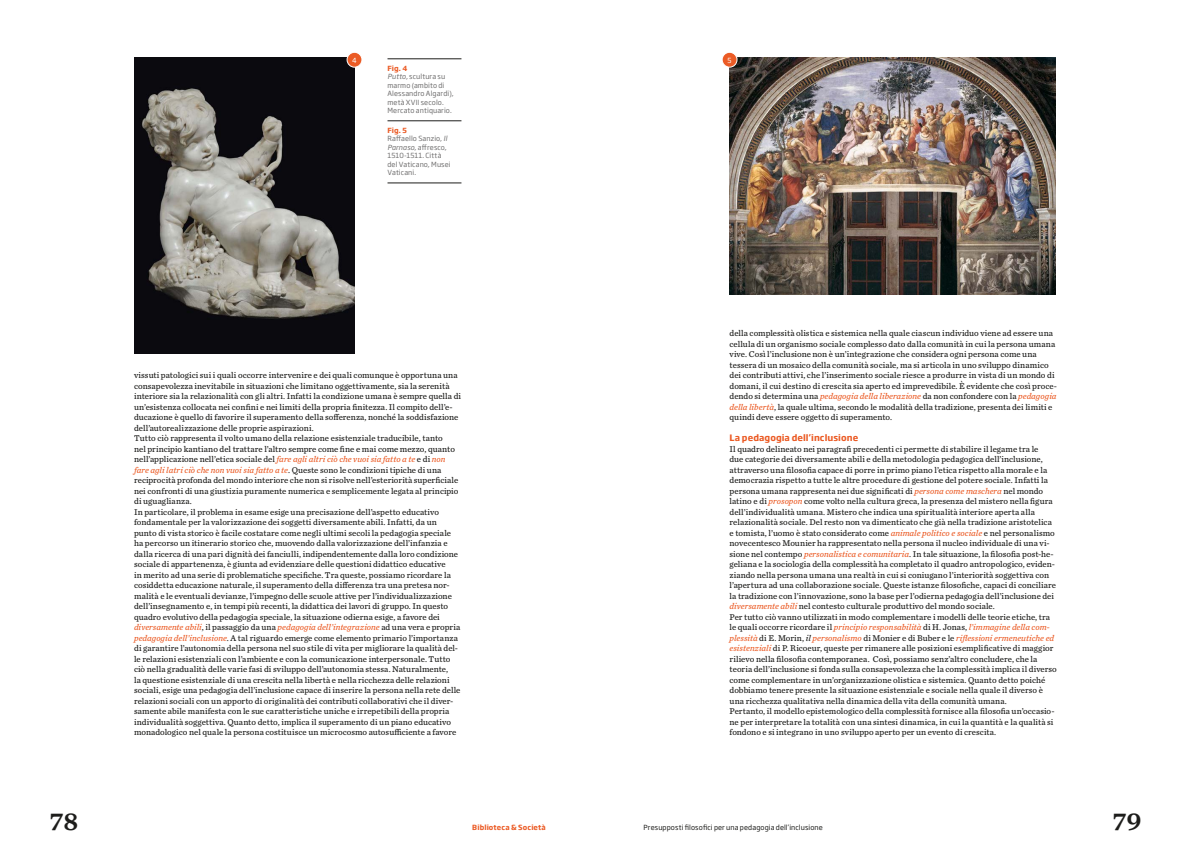
<style>
.page{position:relative;width:1191px;height:856px;background:#fff}
.page>*{position:absolute;margin:0;border:0;box-sizing:border-box;transform-origin:0 0}
.t1{font:26.25px "Chronicle Text G4 Semi";color:#1d1d1b}
.t2{font:8.75px/10.5px "Chronicle Text G4";letter-spacing:.01em;color:#1d1d1b}
.t3{font:700 8.75px "Soho Gothic Pro";letter-spacing:.005em;color:#eb5b25}
.t4{font:7px/8.4px "Soho Gothic Pro";letter-spacing:.015em;color:#706f6f}
.t5{font:7px "Soho Gothic Pro";letter-spacing:.015em;color:#1d1d1b}
.t6{font:700 7px "Soho Gothic Pro";letter-spacing:.015em;color:#eb5b25}
.t7{font:7px "Soho Gothic Pro";color:#fff}
.s1{font-weight:700;color:#eb5b25}
.s2{font-style:italic}
.s3{font-style:italic;color:#eb5b25}
</style>
<div class="page">
<img style="left:134px;top:57px;width:220px;height:297px">
<img style="left:729px;top:57px;width:326px;height:237px">
<div style="left:347px;top:52px;width:15px;height:15px;background:#eb5b25;border-radius:50%"></div>
<div style="left:346px;top:52px;width:16px;height:16px;border:1px solid #fff;border-radius:50%"></div>
<div style="left:722px;top:52px;width:15px;height:15px;background:#eb5b25;border-radius:50%"></div>
<div style="left:721px;top:52px;width:16px;height:16px;border:1px solid #fff;border-radius:50%"></div>
<hr style="left:387px;top:58px;width:74px;height:1px;background:#1d1d1b">
<hr style="left:387px;top:121px;width:74px;height:1px;background:#1d1d1b">
<hr style="left:387px;top:182px;width:74px;height:1px;background:#1d1d1b">
<p class="t7" style="left:352px;top:55px;width:6px">4</p>
<p class="t7" style="left:727px;top:55px;width:6px">5</p>
<p class="t4" style="left:387px;top:64px;width:68px"><span class="s1">Fig. 4<br></span><span class="s2">Putto</span>, scultura su marmo (ambito di<br>Alessandro Algardi), metà XVII secolo.<br>Mercato antiquario.</p>
<p class="t4" style="left:387px;top:126px;width:65px"><span class="s1">Fig. 5<br></span>Raffaello Sanzio, <span class="s2">Il<br>Parnaso</span>, affresco,<br>1510-1511. Città del Vaticano, Musei<br>Vaticani.</p>
<p class="t2" style="left:134px;top:369px;width:329px">vissuti patologici sui i quali occorre intervenire e dei quali comunque è opportuna una consapevolezza inevitabile in situazioni che limitano oggettivamente, sia la serenità interiore sia la relazionalità con gli altri. Infatti la condizione umana è sempre quella di un’esistenza collocata nei confini e nei limiti della propria finitezza. Il compito dell’e&shy;ducazione è quello di favorire il superamento della sofferenza, nonché la soddisfazione dell’autorealizzazione delle proprie aspirazioni.<br>Tutto ciò rappresenta il volto umano della relazione esistenziale traducibile, tanto<br>nel principio kantiano del trattare l’altro sempre come fine e mai come mezzo, quanto nell’applicazione nell’etica sociale del <span class="s3">fare agli altri ciò che vuoi sia fatto a te</span> e di <span class="s3">non fare agli latri ciò che non vuoi sia fatto a te</span>. Queste sono le condizioni tipiche di una reciprocità profonda del mondo interiore che non si risolve nell’esteriorità superficiale nei confronti di una giustizia puramente numerica e semplicemente legata al principio di uguaglianza.<br>In particolare, il problema in esame esige una precisazione dell’aspetto educativo fondamentale per la valorizzazione dei soggetti diversamente abili. Infatti, da un punto di vista storico è facile costatare come negli ultimi secoli la pedagogia speciale ha percorso un itinerario storico che, muovendo dalla valorizzazione dell’infanzia e dalla ricerca di una pari dignità dei fanciulli, indipendentemente dalla loro condizione sociale di appartenenza, è giunta ad evidenziare delle questioni didattico educative<br>in merito ad una serie di problematiche specifiche. Tra queste, possiamo ricordare la cosiddetta educazione naturale, il superamento della differenza tra una pretesa nor&shy;malità e le eventuali devianze, l’impegno delle scuole attive per l’individualizzazione dell’insegnamento e, in tempi più recenti, la didattica dei lavori di gruppo. In questo quadro evolutivo della pedagogia speciale, la situazione odierna esige, a favore dei <span class="s3">diversamente abili</span>, il passaggio da una <span class="s3">pedagogia dell’integrazione</span> ad una vera e propria <span class="s3">pedagogia dell’inclusione</span>. A tal riguardo emerge come elemento primario l’importanza di garantire l’autonomia della persona nel suo stile di vita per migliorare la qualità del&shy;le relazioni esistenziali con l’ambiente e con la comunicazione interpersonale. Tutto ciò nella gradualità delle varie fasi di sviluppo dell’autonomia stessa. Naturalmente,<br>la questione esistenziale di una crescita nella libertà e nella ricchezza delle relazioni sociali, esige una pedagogia dell’inclusione capace di inserire la persona nella rete delle relazioni sociali con un apporto di originalità dei contributi collaborativi che il diver&shy;samente abile manifesta con le sue caratteristiche uniche e irrepetibili della propria individualità soggettiva. Quanto detto, implica il superamento di un piano educativo monadologico nel quale la persona costituisce un microcosmo autosufficiente a favore</p>
<p class="t2" style="left:729px;top:327px;width:329px">della complessità olistica e sistemica nella quale ciascun individuo viene ad essere una cellula di un organismo sociale complesso dato dalla comunità in cui la persona umana vive. Così l’inclusione non è un’integrazione che considera ogni persona come una tessera di un mosaico della comunità sociale, ma si articola in uno sviluppo dinamico dei contributi attivi, che l’inserimento sociale riesce a produrre in vista di un mondo di domani, il cui destino di crescita sia aperto ed imprevedibile. È evidente che così proce&shy;dendo si determina una <span class="s3">pedagogia della liberazione</span> da non confondere con la <span class="s3">pedagogia della libertà</span>, la quale ultima, secondo le modalità della tradizione, presenta dei limiti e quindi deve essere oggetto di superamento.</p>
<p class="t3" style="left:729px;top:431px;width:130px">La pedagogia dell’inclusione</p>
<p class="t2" style="left:729px;top:443px;width:329px">Il quadro delineato nei paragrafi precedenti ci permette di stabilire il legame tra le<br>due categorie dei diversamente abili e della metodologia pedagogica dell’inclusione, attraverso una filosofia capace di porre in primo piano l’etica rispetto alla morale e la democrazia rispetto a tutte le altre procedure di gestione del potere sociale. Infatti la persona umana rappresenta nei due significati di <span class="s3">persona come maschera</span> nel mondo latino e di <span class="s3">prosopon</span> come volto nella cultura greca, la presenza del mistero nella figura dell’individualità umana. Mistero che indica una spiritualità interiore aperta alla relazionalità sociale. Del resto non va dimenticato che già nella tradizione aristotelica e tomista, l’uomo è stato considerato come <span class="s3">animale politico e sociale</span> e nel personalismo novecentesco Mounier ha rappresentato nella persona il nucleo individuale di una vi&shy;sione nel contempo <span class="s3">personalistica e comunitaria</span>. In tale situazione, la filosofia post-he&shy;geliana e la sociologia della complessità ha completato il quadro antropologico, eviden&shy;ziando nella persona umana una realtà in cui si coniugano l’interiorità soggettiva con l’apertura ad una collaborazione sociale. Queste istanze filosofiche, capaci di conciliare la tradizione con l’innovazione, sono la base per l’odierna pedagogia dell’inclusione dei <span class="s3">diversamente abili</span> nel contesto culturale produttivo del mondo sociale.<br>Per tutto ciò vanno utilizzati in modo complementare i modelli delle teorie etiche, tra le quali occorre ricordare il <span class="s3">principio responsabilità</span> di H. Jonas, <span class="s3">l’immagine della com&shy;plessità</span> di E. Morin, <span class="s2">il</span> <span class="s3">personalismo</span> di Monier e di Buber e le <span class="s3">riflessioni ermeneutiche ed esistenziali</span> di P. Ricoeur, queste per rimanere alle posizioni esemplificative di maggior rilievo nella filosofia contemporanea. Così, possiamo senz’altro concludere, che la teoria dell’inclusione si fonda sulla consapevolezza che la complessità implica il diverso come complementare in un’organizzazione olistica e sistemica. Quanto detto poiché dobbiamo tenere presente la situazione esistenziale e sociale nella quale il diverso è una ricchezza qualitativa nella dinamica della vita della comunità umana.<br>Pertanto, il modello epistemologico della complessità fornisce alla filosofia un’occasio&shy;ne per interpretare la totalità con una sintesi dinamica, in cui la quantità e la qualità si fondono e si integrano in uno sviluppo aperto per un evento di crescita.</p>
<h1 class="t1" style="left:50px;top:800px;width:30px">78</h1>
<p class="t6" style="left:472px;top:821px;width:75px">Biblioteca &amp; Società</p>
<h1 class="t1" style="left:1112px;top:800px;width:30px">79</h1>
<p class="t5" style="left:643px;top:821px;width:181px">Presupposti filosofici per una pedagogia dell’inclusione</p>
</div>
